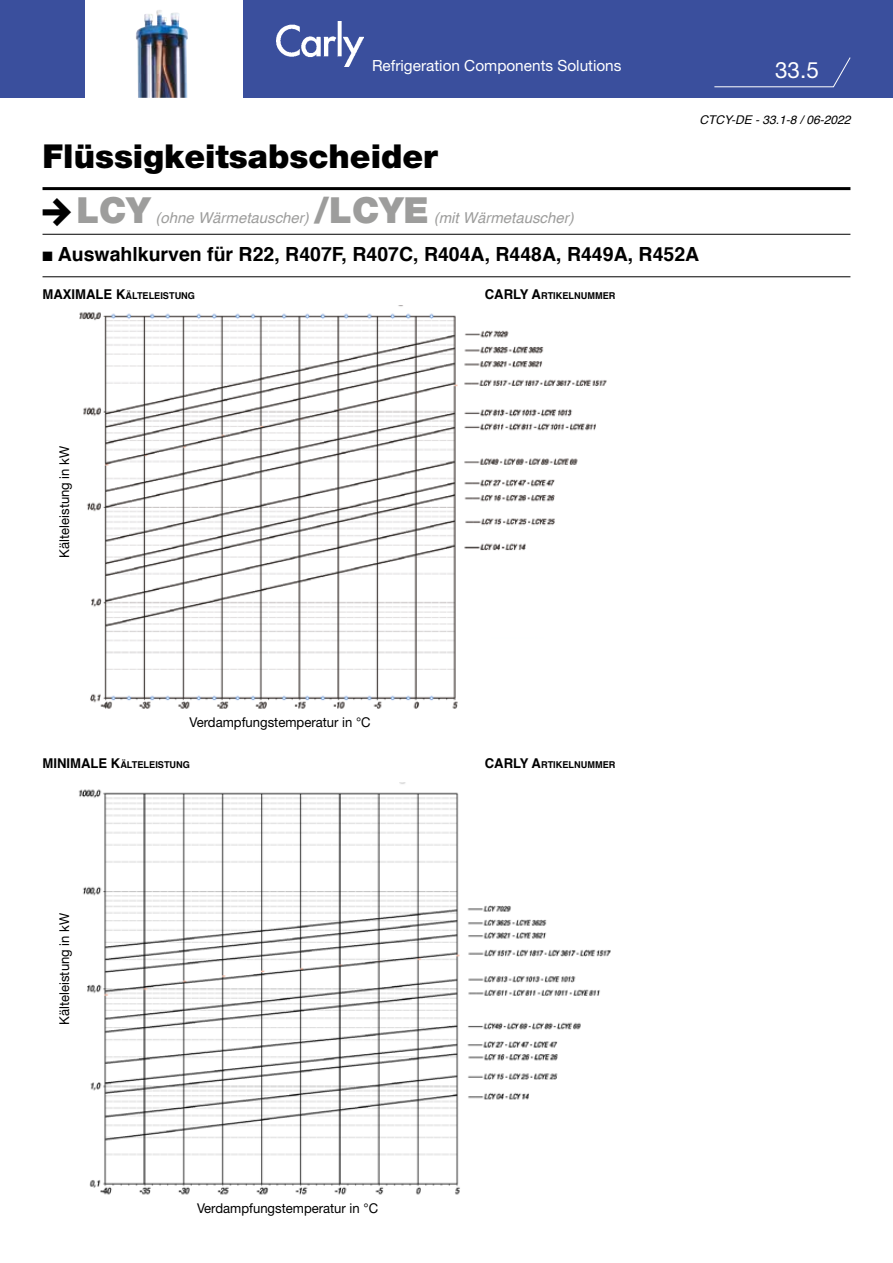
<style>
.page{position:relative;width:893px;height:1263px;background:#fff}
.page>*{position:absolute;margin:0;border:0;box-sizing:border-box;transform-origin:0 0}
.t1{font:900 36px "Helvetica Neue LT Pro";color:#9d9d9c}
.t2{font:900 33px "Helvetica Neue LT Pro";color:#000}
.t3{font:22.5px "Helvetica Neue LT Pro";color:#fff}
.t4{font:700 19.5px "Helvetica";color:#000}
.t5{font:15.3px "Helvetica Neue LT Pro";color:#fff}
.t6{font:italic 15px "Helvetica";color:#9d9d9c}
.t7{font:13.5px "Helvetica Neue LT Pro";color:#000}
.t8{font:700 13.5px "Helvetica";color:#000}
.t9{font:italic 12px "Helvetica";color:#000}
.t10{font:700 9.45px "Helvetica";color:#000}
.s1{font-size:13.5px}
</style>
<div class="page">
<div style="left:0;top:0;width:893px;height:98px;background:#3a4f9d"></div>
<hr style="left:43px;top:187px;width:807px;height:3px;background:#000">
<hr style="left:43px;top:234px;width:807px;height:1px;background:#000">
<hr style="left:43px;top:276px;width:807px;height:1px;background:#000">
<div style="left:85px;top:0;width:157px;height:100px;background:#fff"></div>
<img style="left:276px;top:21px;width:88px;height:45px">
<svg style="left:714px;top:57px;width:137px;height:31px"></svg>
<img style="left:136px;top:10px;width:52px;height:88px">
<img style="left:79px;top:305px;width:528px;height:404px">
<img style="left:78px;top:782px;width:533px;height:413px">
<p class="t5" style="left:372px;top:56px;width:251px">Refrigeration Components Solutions</p>
<h3 class="t3" style="left:775px;top:56px;width:45px">33.5</h3>
<h2 class="t2" style="left:43px;top:137px;width:397px">Flüssigkeitsabscheider</h2>
<p class="t9" style="left:699px;top:110px;width:152px">CTCY-DE - 33.1-8 / 06-2022</p>
<h1 class="t1" style="left:77px;top:188px;width:76px">LCY</h1>
<h1 class="t1" style="left:314px;top:188px;width:116px">/LCYE</h1>
<p class="t6" style="left:434px;top:206px;width:142px">(mit Wärmetauscher)</p>
<h3 class="t4" style="left:43px;top:238px;width:658px">■ Auswahlkurven für R22, R407F, R407C, R404A, R448A, R449A, R452A</h3>
<p class="t10" style="left:43px;top:288px;width:154px"><span class="s1">MAXIMALE K</span>ÄLTELEISTUNG</p>
<p class="t10" style="left:485px;top:288px;width:132px"><span class="s1">CARLY A</span>RTIKELNUMMER</p>
<p class="t6" style="left:156px;top:206px;width:155px">(ohne Wärmetauscher)</p>
<p class="t7" style="left:56px;top:558px;width:113px;rotate:-90deg">Kälteleistung in kW</p>
<p class="t7" style="left:190px;top:714px;width:183px">Verdampfungstemperatur in °C</p>
<p class="t8" style="left:43px;top:753px;width:9px">MINIM</p>
<p class="t10" style="left:81px;top:757px;width:110px"><span class="s1">ALE K</span>ÄLTELEISTUNG</p>
<p class="t10" style="left:485px;top:757px;width:132px"><span class="s1">CARLY A</span>RTIKELNUMMER</p>
<p class="t7" style="left:56px;top:1025px;width:113px;rotate:-90deg">Kälteleistung in kW</p>
<p class="t7" style="left:197px;top:1200px;width:183px">Verdampfungstemperatur in °C</p>
</div>
